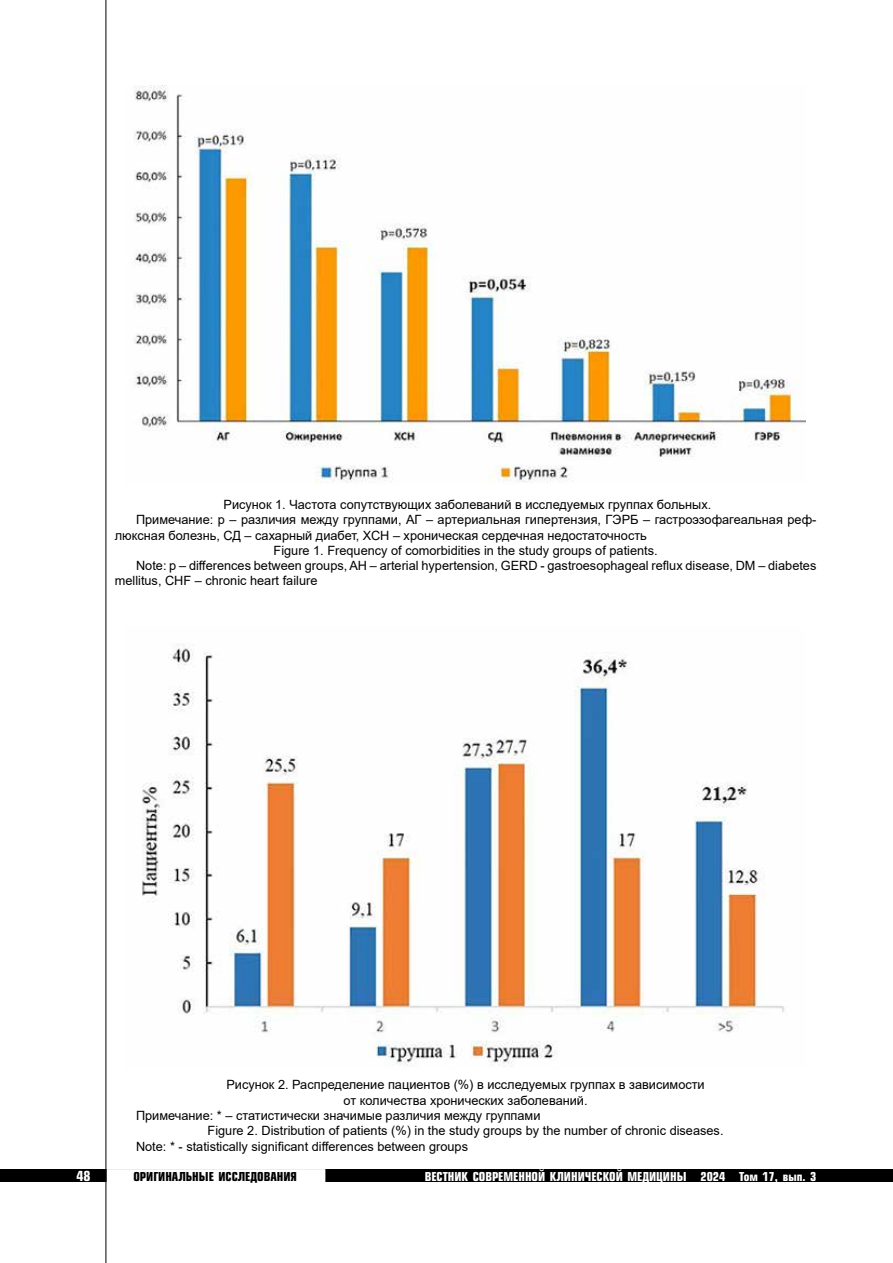
<style>
.page{position:relative;width:893px;height:1263px;background:#fff}
.page>*{position:absolute;margin:0;border:0;box-sizing:border-box;transform-origin:0 0}
.t1{font:700 13.5px "Europe Cond";color:#fff}
.t2{font:12.75px "Arial";color:#000}
.t3{font:700 12px "Europe Cond";color:#fff}
.t4{font:700 12px "Europe Cond";color:#000}
</style>
<div class="page">
<div style="left:0;top:1169px;width:893px;height:13px;background:#000"></div>
<div style="left:107px;top:1169px;width:218px;height:13px;background:#fff;border:2px solid #fff"></div>
<hr style="left:106px;top:0;width:1px;height:1263px;background:#000">
<img style="left:134px;top:85px;width:672px;height:398px">
<img style="left:142px;top:644px;width:643px;height:423px">
<p class="t2" style="left:224px;top:496px;width:489px">Рисунок 1. Частота сопутствующих заболеваний в исследуемых группах больных.</p>
<p class="t2" style="left:136px;top:511px;width:682px">Примечание: р – различия между группами, АГ – артериальная гипертензия, ГЭРБ – гастроэзофагеальная реф-</p>
<p class="t2" style="left:115px;top:526px;width:534px">люксная болезнь, СД – сахарный диабет, ХСН – хроническая сердечная недостаточность</p>
<p class="t2" style="left:274px;top:542px;width:386px">Figure 1. Frequency of comorbidities in the study groups of patients.</p>
<p class="t2" style="left:136px;top:557px;width:682px">Note: p – differences between groups, AH – arterial hypertension, GERD - gastroesophageal reflux disease, DM – diabetes</p>
<p class="t2" style="left:115px;top:572px;width:204px">mellitus, CHF – chronic heart failure</p>
<p class="t2" style="left:226px;top:1076px;width:480px">Рисунок 2. Распределение пациентов (%) в исследуемых группах в зависимости</p>
<p class="t2" style="left:344px;top:1091px;width:246px">от количества хронических заболеваний.</p>
<p class="t2" style="left:136px;top:1107px;width:406px">Примечание: * – статистически значимые различия между группами</p>
<p class="t2" style="left:208px;top:1122px;width:517px">Figure 2. Distribution of patients (%) in the study groups by the number of chronic diseases.</p>
<p class="t2" style="left:136px;top:1137px;width:334px">Note: * - statistically significant differences between groups</p>
<p class="t1" style="left:76px;top:1167px;width:15px">48</p>
<p class="t4" style="left:133px;top:1168px;width:165px">ОРИГИНАЛЬНЫЕ ИССЛЕДОВАНИЯ</p>
<p class="t3" style="left:425px;top:1168px;width:393px">ВЕСТНИК СОВРЕМЕННОЙ КЛИНИЧЕСКОЙ МЕДИЦИНЫ 2024 Том 17, вып. 3</p>
</div>
